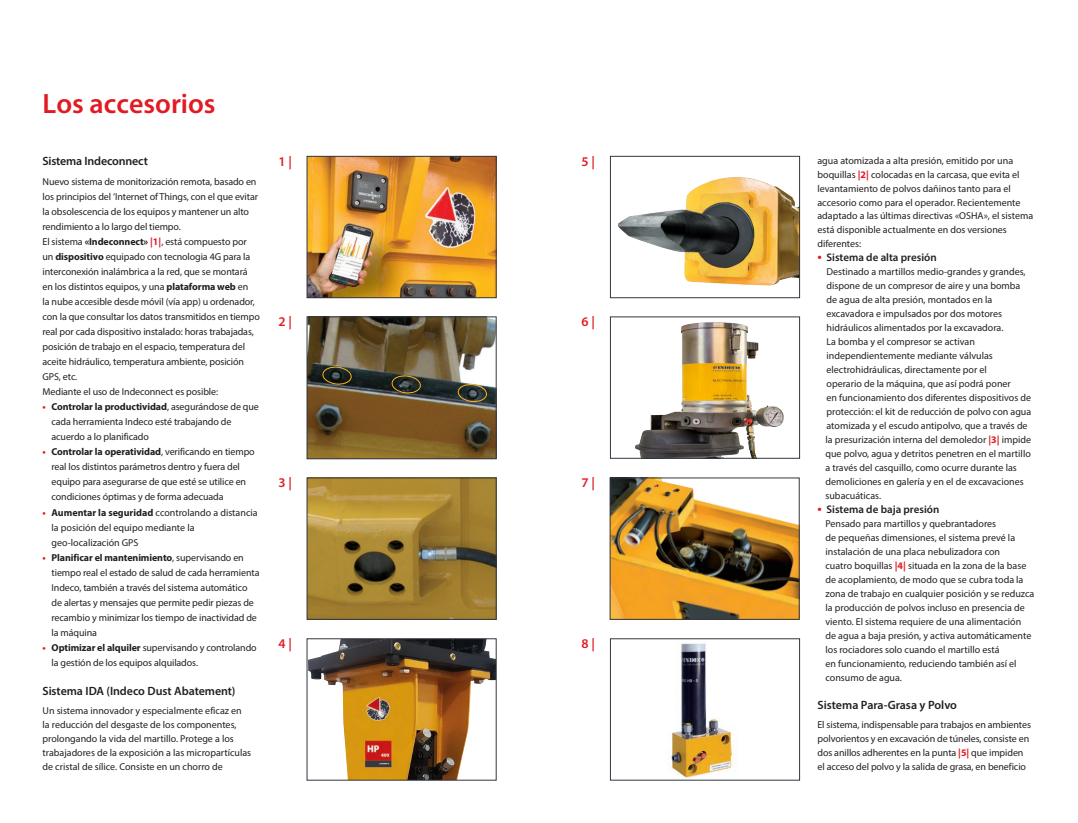
<style>
.page{position:relative;width:1078px;height:823px;background:#fff}
.page>*{position:absolute;margin:0;border:0;box-sizing:border-box;transform-origin:0 0}
.t1{font:600 28px "Myriad Pro";color:#e11b23}
.t2{font:600 13.3px "Myriad Pro";color:#e11b23}
.t3{font:600 12px "Myriad Pro";letter-spacing:-.005em;color:#231f20}
.t4{font:600 11px "Myriad Pro";color:#231f20}
.t5{font:10px/15px "Myriad Pro";color:#231f20}
.t6{font:700 10px "Myriad Pro";letter-spacing:-.01em;color:#231f20}
.s1{font-weight:700}
.s2{font-weight:700;color:#e11b23}
.s3{color:#e11b23}
.s4{font-weight:400}
.s5{font-size:14px;color:#e11b23}
</style>
<div class="page">
<img style="left:309px;top:479px;width:185px;height:138px">
<div style="left:307px;top:477px;width:189px;height:142px;border:1px solid #323640"></div>
<img style="left:618px;top:177px;width:179px;height:109px">
<div style="left:610px;top:156px;width:189px;height:142px;border:1px solid #323640"></div>
<img style="left:635px;top:322px;width:149px;height:134px">
<div style="left:610px;top:316px;width:189px;height:142px;border:1px solid #323640"></div>
<img style="left:309px;top:318px;width:185px;height:139px">
<div style="left:307px;top:316px;width:189px;height:143px;border:1px solid #323640"></div>
<svg style="left:321px;top:365px;width:32px;height:20px"></svg>
<svg style="left:390px;top:374px;width:32px;height:19px"></svg>
<svg style="left:456px;top:382px;width:32px;height:20px"></svg>
<img style="left:309px;top:640px;width:185px;height:138px">
<div style="left:307px;top:638px;width:189px;height:142px;border:1px solid #323640"></div>
<img style="left:611px;top:479px;width:186px;height:138px">
<div style="left:609px;top:477px;width:190px;height:142px;border:1px solid #323640"></div>
<img style="left:669px;top:643px;width:64px;height:134px">
<div style="left:610px;top:638px;width:189px;height:142px;border:1px solid #323640"></div>
<img style="left:309px;top:158px;width:185px;height:138px">
<div style="left:307px;top:156px;width:189px;height:142px;border:1px solid #323640"></div>
<p class="t1" style="left:43px;top:85px;width:174px">Los accesorios</p>
<p class="t3" style="left:43px;top:153px;width:107px">Sistema Indeconnect</p>
<p class="t2" style="left:278px;top:153px;width:15px">1 |</p>
<p class="t2" style="left:581px;top:153px;width:15px">5 |</p>
<p class="t5" style="left:43px;top:174px;width:217px">Nuevo sistema de monitorización remota, basado en los principios del ’Internet of Things, con el que evitar la obsolescencia de los equipos y mantener un alto rendimiento a lo largo del tiempo.</p>
<p class="t5" style="left:43px;top:234px;width:219px">El sistema <span class="s1">«Indeconnect»</span> <span class="s2">|1|</span>, está compuesto por un <span class="s1">dispositivo</span> equipado con tecnologia 4G para la interconexión inalámbrica a la red, que se montará en los distintos equipos, y una <span class="s1">plataforma web</span> en<br>la nube accesible desde móvil (vía app) u ordenador, con la que consultar los datos transmitidos en tiempo real por cada dispositivo instalado: horas trabajadas, posición de trabajo en el espacio, temperatura del aceite hidráulico, temperatura ambiente, posición GPS, etc.</p>
<p class="t5" style="left:43px;top:384px;width:177px">Mediante el uso de Indeconnect es posible:</p>
<p class="t6" style="left:43px;top:400px;width:218px"><span class="s3">•</span> Controlar la productividad<span class="s4">, asegurándose de que</span></p>
<p class="t5" style="left:52px;top:414px;width:181px">cada herramienta Indeco esté trabajando de</p>
<p class="t5" style="left:52px;top:429px;width:99px">acuerdo a lo planificado</p>
<p class="t6" style="left:43px;top:445px;width:214px"><span class="s3">•</span> Controlar la operatividad<span class="s4">, verificando en tiempo</span></p>
<p class="t5" style="left:52px;top:459px;width:190px">real los distintos parámetros dentro y fuera del</p>
<p class="t5" style="left:52px;top:474px;width:196px">equipo para asegurarse de que esté se utilice en</p>
<p class="t5" style="left:52px;top:489px;width:173px">condiciones óptimas y de forma adecuada</p>
<p class="t5" style="left:43px;top:504px;width:216px"><span class="s2">•</span> <span class="s1">Aumentar la seguridad</span> ccontrolando a distancia</p>
<p class="t5" style="left:52px;top:519px;width:144px">la posición del equipo mediante la</p>
<p class="t5" style="left:52px;top:534px;width:88px">geo-localización GPS</p>
<p class="t6" style="left:43px;top:550px;width:203px"><span class="s3">•</span> Planificar el mantenimiento<span class="s4">, supervisando en</span></p>
<p class="t5" style="left:52px;top:564px;width:209px">tiempo real el estado de salud de cada herramienta</p>
<p class="t5" style="left:52px;top:579px;width:197px">Indeco, también a través del sistema automático</p>
<p class="t5" style="left:52px;top:594px;width:204px">de alertas y mensajes que permite pedir piezas de</p>
<p class="t5" style="left:52px;top:609px;width:207px">recambio y minimizar los tiempo de inactividad de</p>
<p class="t5" style="left:52px;top:624px;width:47px">la máquina</p>
<p class="t5" style="left:52px;top:639px;width:207px;text-indent:-9px"><span class="s2">•</span> <span class="s1">Optimizar el alquiler</span> supervisando y controlando la gestión de los equipos alquilados.</p>
<p class="t3" style="left:43px;top:682px;width:194px">Sistema IDA (Indeco Dust Abatement)</p>
<p class="t5" style="left:43px;top:702px;width:210px;line-height:14px">Un sistema innovador y especialmente eficaz en la reducción del desgaste de los componentes, prolongando la vida del martillo. Protege a los trabajadores de la exposición a las micropartículas de cristal de sílice. Consiste en un chorro de</p>
<p class="t2" style="left:278px;top:313px;width:15px">2 |</p>
<p class="t2" style="left:581px;top:313px;width:15px">6 |</p>
<p class="t2" style="left:278px;top:474px;width:15px">3 |</p>
<p class="t2" style="left:581px;top:474px;width:15px">7 |</p>
<p class="t2" style="left:278px;top:635px;width:15px">4 |</p>
<p class="t2" style="left:581px;top:635px;width:15px">8 |</p>
<p class="t5" style="left:817px;top:153px;width:217px;line-height:14px">agua atomizada a alta presión, emitido por una boquillas <span class="s2">|2|</span> colocadas en la carcasa, que evita el levantamiento de polvos dañinos tanto para el accesorio como para el operador. Recientemente adaptado a las últimas directivas «OSHA», el sistema está disponible actualmente en dos versiones diferentes:</p>
<p class="t4" style="left:817px;top:250px;width:121px"><span class="s5">•</span> Sistema de alta presión</p>
<p class="t5" style="left:826px;top:264px;width:201px">Destinado a martillos medio-grandes y grandes,</p>
<p class="t5" style="left:826px;top:278px;width:195px">dispone de un compresor de aire y una bomba</p>
<p class="t5" style="left:826px;top:292px;width:167px">de agua de alta presión, montados en la</p>
<p class="t5" style="left:826px;top:306px;width:177px">excavadora e impulsados por dos motores</p>
<p class="t5" style="left:826px;top:320px;width:178px">hidráulicos alimentados por la excavadora.</p>
<p class="t5" style="left:826px;top:334px;width:150px">La bomba y el compresor se activan</p>
<p class="t5" style="left:826px;top:348px;width:168px">independientemente mediante válvulas</p>
<p class="t5" style="left:826px;top:362px;width:162px">electrohidráulicas, directamente por el</p>
<p class="t5" style="left:826px;top:376px;width:186px">operario de la máquina, que así podrá poner</p>
<p class="t5" style="left:826px;top:390px;width:206px">en funcionamiento dos diferentes dispositivos de</p>
<p class="t5" style="left:826px;top:404px;width:206px">protección: el kit de reducción de polvo con agua</p>
<p class="t5" style="left:826px;top:418px;width:203px">atomizada y el escudo antipolvo, que a través de</p>
<p class="t5" style="left:825px;top:432px;width:207px">la presurización interna del demoledor <span class="s2">|3|</span> impide</p>
<p class="t5" style="left:825px;top:446px;width:207px">que polvo, agua y detritos penetren en el martillo</p>
<p class="t5" style="left:825px;top:460px;width:193px">a través del casquillo, como ocurre durante las</p>
<p class="t5" style="left:825px;top:473px;width:200px">demoliciones en galería y en el de excavaciones</p>
<p class="t5" style="left:825px;top:487px;width:57px">subacuáticas.</p>
<p class="t4" style="left:817px;top:502px;width:123px"><span class="s5">•</span> Sistema de baja presión</p>
<p class="t5" style="left:825px;top:515px;width:172px">Pensado para martillos y quebrantadores</p>
<p class="t5" style="left:825px;top:529px;width:191px">de pequeñas dimensiones, el sistema prevé la</p>
<p class="t5" style="left:825px;top:543px;width:176px">instalación de una placa nebulizadora con</p>
<p class="t5" style="left:825px;top:557px;width:202px">cuatro boquillas <span class="s2">|4|</span> situada en la zona de la base</p>
<p class="t5" style="left:825px;top:571px;width:199px">de acoplamiento, de modo que se cubra toda la</p>
<p class="t5" style="left:825px;top:585px;width:210px">zona de trabajo en cualquier posición y se reduzca</p>
<p class="t5" style="left:825px;top:599px;width:201px">la producción de polvos incluso en presencia de</p>
<p class="t5" style="left:825px;top:613px;width:197px">viento. El sistema requiere de una alimentación</p>
<p class="t5" style="left:825px;top:627px;width:207px">de agua a baja presión, y activa automáticamente</p>
<p class="t5" style="left:825px;top:641px;width:175px">los rociadores solo cuando el martillo está</p>
<p class="t5" style="left:825px;top:655px;width:192px">en funcionamiento, reduciendo también así el</p>
<p class="t5" style="left:825px;top:669px;width:78px">consumo de agua.</p>
<p class="t3" style="left:817px;top:696px;width:141px">Sistema Para-Grasa y Polvo</p>
<p class="t5" style="left:817px;top:716px;width:215px;line-height:14px">El sistema, indispensable para trabajos en ambientes polvorientos y en excavación de túneles, consiste en dos anillos adherentes en la punta <span class="s2">|5|</span> que impiden el acceso del polvo y la salida de grasa, en beneficio</p>
</div>
